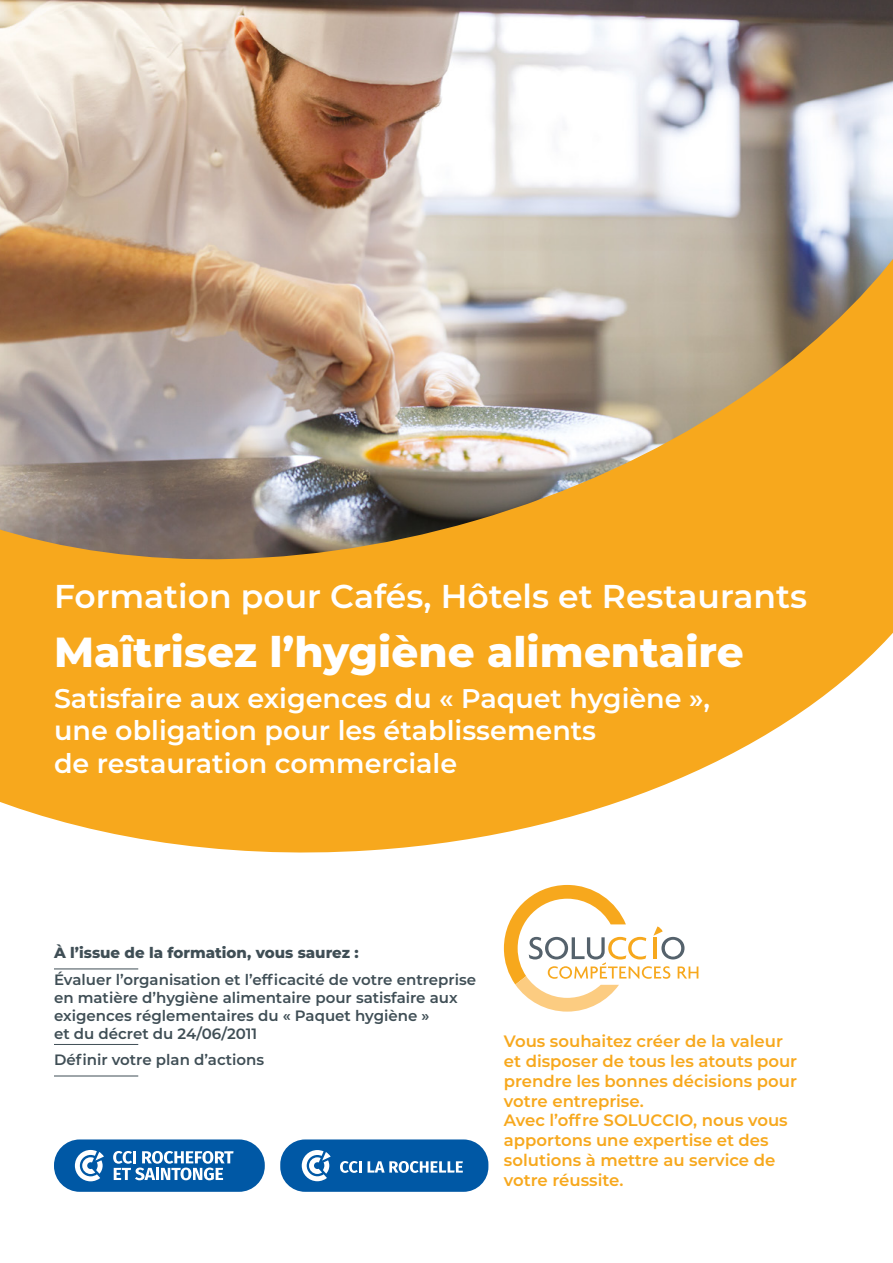
<style>
.page{position:relative;width:893px;height:1263px;background:#fff}
.page>*{position:absolute;margin:0;border:0;box-sizing:border-box;transform-origin:0 0}
.t1{font:800 42px "Montserrat";color:#fff}
.t2{font:600 33px "Montserrat";color:#fff}
.t3{font:600 27px/32.4px "Montserrat";color:#fff}
.t4{font:600 16.5px/19.8px "Montserrat";color:#f7a81d}
.t5{font:600 15px/18px "Montserrat";color:#3f4e55}
.t6{font:800 15px "Montserrat";color:#3f4e55}
</style>
<div class="page">
<svg style="left:504px;top:885px;width:194px;height:126px"></svg>
<img style="left:0;top:1px;width:893px;height:241px">
<img style="left:0;top:242px;width:893px;height:611px">
<hr style="left:54px;top:1044px;width:84px;height:1px;background:#3f4e55">
<hr style="left:54px;top:968px;width:84px;height:1px;background:#3f4e55">
<hr style="left:54px;top:1075px;width:84px;height:1px;background:#3f4e55">
<div style="left:54px;top:1139px;width:211px;height:53px;background:#0058a5;border-radius:26px"></div>
<svg style="left:75px;top:1150px;width:29px;height:31px"></svg>
<svg style="left:113px;top:1151px;width:121px;height:29px"></svg>
<div style="left:280px;top:1139px;width:208px;height:53px;background:#0058a5;border-radius:25px"></div>
<svg style="left:340px;top:1161px;width:22px;height:12px"></svg>
<svg style="left:368px;top:1161px;width:95px;height:12px"></svg>
<svg style="left:302px;top:1150px;width:29px;height:31px"></svg>
<h2 class="t2" style="left:54px;top:573px;width:755px">Formation pour Cafés, Hôtels et Restaurants</h2>
<h1 class="t1" style="left:54px;top:621px;width:691px">Maîtrisez l’hygiène alimentaire</h1>
<h3 class="t3" style="left:54px;top:681px;width:657px">Satisfaire aux exigences du « Paquet hygiène », une obligation pour les établissements<br>de restauration commerciale</h3>
<p class="t6" style="left:54px;top:942px;width:306px">À l’issue de la formation, vous saurez :</p>
<p class="t5" style="left:54px;top:969px;width:424px">Évaluer l’organisation et l’efficacité de votre entreprise en matière d’hygiène alimentaire pour satisfaire aux exigences réglementaires du « Paquet hygiène »<br>et du décret du 24/06/2011</p>
<p class="t5" style="left:54px;top:1050px;width:212px">Définir votre plan d’actions</p>
<p class="t4" style="left:504px;top:1031px;width:295px">Vous souhaitez créer de la valeur et disposer de tous les atouts pour prendre les bonnes décisions pour votre entreprise.<br>Avec l’offre SOLUCCIO, nous vous apportons une expertise et des solutions à mettre au service de votre réussite.</p>
</div>
